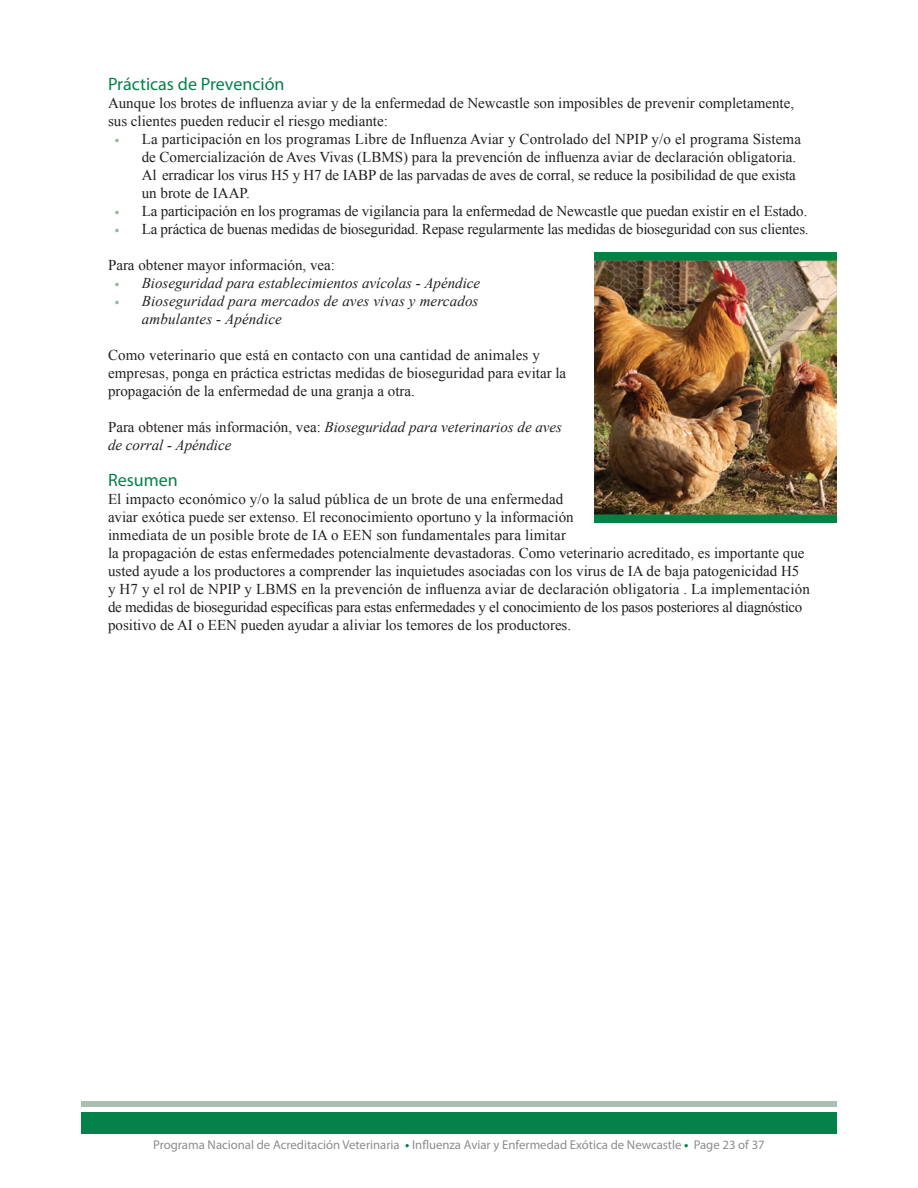
<style>
.page{position:relative;width:918px;height:1188px;background:#fff}
.page>*{position:absolute;margin:0;border:0;box-sizing:border-box;transform-origin:0 0}
.Heading_I{font:18px "Myriad Pro";color:#03824a}
.Body_Text{font:15px/18px "Times New Roman";color:#231f20}
.Body_Text-2{font:italic 15px/18px "Times New Roman";color:#231f20}
.t1{font:12.75px "Myriad Pro";color:#8a8c8f}
.s1{font-family:"Myriad Pro";font-weight:700;font-size:13.5px;color:#96b69c}
.s2{font-family:"Myriad Pro";font-weight:700;font-style:normal;font-size:13.5px;color:#96b69c}
.s3{font-style:normal}
.s4{font-weight:700;color:#03824a}
</style>
<div class="page">
<div style="left:81px;top:1112px;width:756px;height:22px;background:#03824a"></div>
<div style="left:81px;top:1102px;width:756px;height:5px;background:#abc0b3"></div>
<img style="left:594px;top:252px;width:243px;height:270px">
<p class="Heading_I" style="left:108px;top:73px;width:178px">Prácticas de Prevención</p>
<p class="Body_Text" style="left:108px;top:94px;width:688px">Aunque los brotes de influenza aviar y de la enfermedad de Newcastle son imposibles de prevenir completamente, sus clientes pueden reducir el riesgo mediante:</p>
<p class="Body_Text" style="left:142px;top:130px;width:661px;text-indent:-27px"><span class="s1">•</span> La participación en los programas Libre de Influenza Aviar y Controlado del NPIP y/o el programa Sistema de Comercialización de Aves Vivas (LBMS) para la prevención de influenza aviar de declaración obligatoria.<br>Al erradicar los virus H5 y H7 de IABP de las parvadas de aves de corral, se reduce la posibilidad de que exista un brote de IAAP.</p>
<p class="Body_Text" style="left:115px;top:202px;width:694px"><span class="s1">•</span> La participación en los programas de vigilancia para la enfermedad de Newcastle que puedan existir en el Estado.</p>
<p class="Body_Text" style="left:115px;top:220px;width:695px"><span class="s1">•</span> La práctica de buenas medidas de bioseguridad. Repase regularmente las medidas de bioseguridad con sus clientes.</p>
<p class="Body_Text" style="left:108px;top:256px;width:229px">Para obtener mayor información, vea:</p>
<p class="Body_Text-2" style="left:115px;top:274px;width:367px"><span class="s2">•</span> Bioseguridad para establecimientos avícolas - Apéndice</p>
<p class="Body_Text-2" style="left:142px;top:292px;width:338px;text-indent:-27px"><span class="s2">•</span> Bioseguridad para mercados de aves vivas y mercados ambulantes - Apéndice</p>
<p class="Body_Text" style="left:108px;top:346px;width:460px">Como veterinario que está en contacto con una cantidad de animales y empresas, ponga en práctica estrictas medidas de bioseguridad para evitar la propagación de la enfermedad de una granja a otra.</p>
<p class="Body_Text-2" style="left:108px;top:418px;width:456px"><span class="s3">Para obtener más información, vea:</span> Bioseguridad para veterinarios de aves de corral - Apéndice</p>
<p class="Heading_I" style="left:108px;top:469px;width:71px">Resumen</p>
<p class="Body_Text" style="left:108px;top:490px;width:703px">El impacto económico y/o la salud pública de un brote de una enfermedad<br>aviar exótica puede ser extenso. El reconocimiento oportuno y la información<br>inmediata de un posible brote de IA o EEN son fundamentales para limitar<br>la propagación de estas enfermedades potencialmente devastadoras. Como veterinario acreditado, es importante que usted ayude a los productores a comprender las inquietudes asociadas con los virus de IA de baja patogenicidad H5 y H7 y el rol de NPIP y LBMS en la prevención de influenza aviar de declaración obligatoria . La implementación de medidas de bioseguridad específicas para estas enfermedades y el conocimiento de los pasos posteriores al diagnóstico positivo de AI o EEN pueden ayudar a aliviar los temores de los productores.</p>
<p class="t1" style="left:153px;top:1137px;width:613px">Programa Nacional de Acreditación Veterinaria <span class="s4">•</span> Influenza Aviar y Enfermedad Exótica de Newcastle <span class="s4">•</span> Page 23 of 37</p>
</div>
